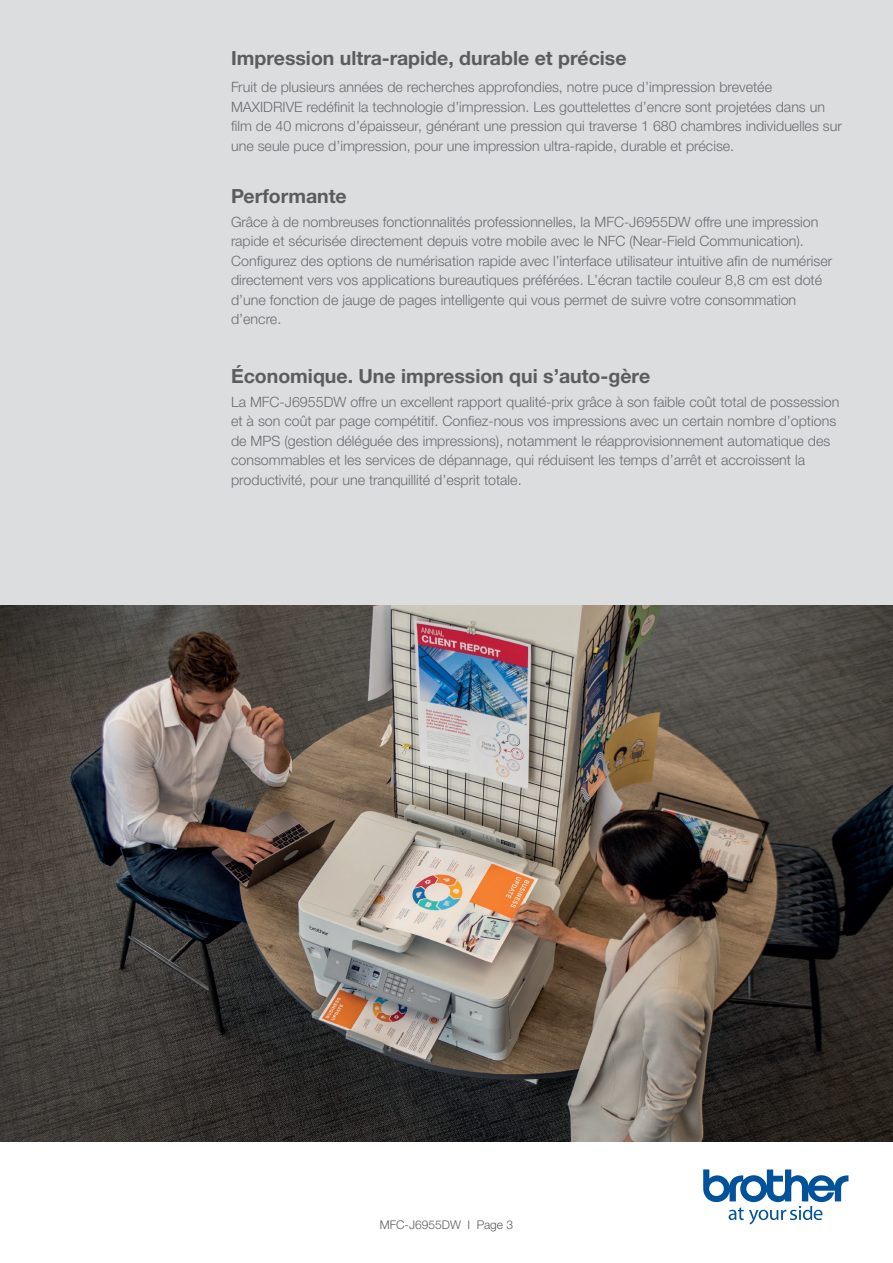
<style>
.page{position:relative;width:893px;height:1263px;background:#fff}
.page>*{position:absolute;margin:0;border:0;box-sizing:border-box;transform-origin:0 0}
.t1{font:700 19.5px "Helvetica Neue LTW1 G";color:#5c5c5f}
.t2{font:300 14.25px/19.5px "Helvetica Neue LTW1 G";color:#6c6d70}
.t3{font:300 12px "Helvetica Neue LTW1 G";color:#5c5c5f}
</style>
<div class="page">
<div style="left:0;top:0;width:893px;height:761px;background:#dcdddf"></div>
<svg style="left:703px;top:1169px;width:145px;height:55px"></svg>
<img style="left:0;top:606px;width:893px;height:535px">
<h1 class="t1" style="left:231px;top:46px;width:397px">Impression ultra-rapide, durable et précise</h1>
<p class="t2" style="left:231px;top:78px;width:612px">Fruit de plusieurs années de recherches approfondies, notre puce d’impression brevetée MAXIDRIVE redéfinit la technologie d’impression. Les gouttelettes d’encre sont projetées dans un film de 40 microns d’épaisseur, générant une pression qui traverse 1 680 chambres individuelles sur une seule puce d’impression, pour une impression ultra-rapide, durable et précise.</p>
<h1 class="t1" style="left:231px;top:184px;width:117px">Performante</h1>
<p class="t2" style="left:231px;top:212px;width:603px">Grâce à de nombreuses fonctionnalités professionnelles, la MFC-J6955DW offre une impression rapide et sécurisée directement depuis votre mobile avec le NFC (Near-Field Communication).<br>Configurez des options de numérisation rapide avec l’interface utilisateur intuitive afin de numériser directement vers vos applications bureautiques préférées. L’écran tactile couleur 8,8 cm est doté d’une fonction de jauge de pages intelligente qui vous permet de suivre votre consommation d’encre.</p>
<h1 class="t1" style="left:231px;top:364px;width:421px">Économique. Une impression qui s’auto-gère</h1>
<p class="t2" style="left:231px;top:392px;width:610px">La MFC-J6955DW offre un excellent rapport qualité-prix grâce à son faible coût total de possession et à son coût par page compétitif. Confiez-nous vos impressions avec un certain nombre d’options de MPS (gestion déléguée des impressions), notamment le réapprovisionnement automatique des consommables et les services de dépannage, qui réduisent les temps d’arrêt et accroissent la productivité, pour une tranquillité d’esprit totale.</p>
<p class="t3" style="left:380px;top:1217px;width:135px">MFC-J6955DW I Page 3</p>
</div>
